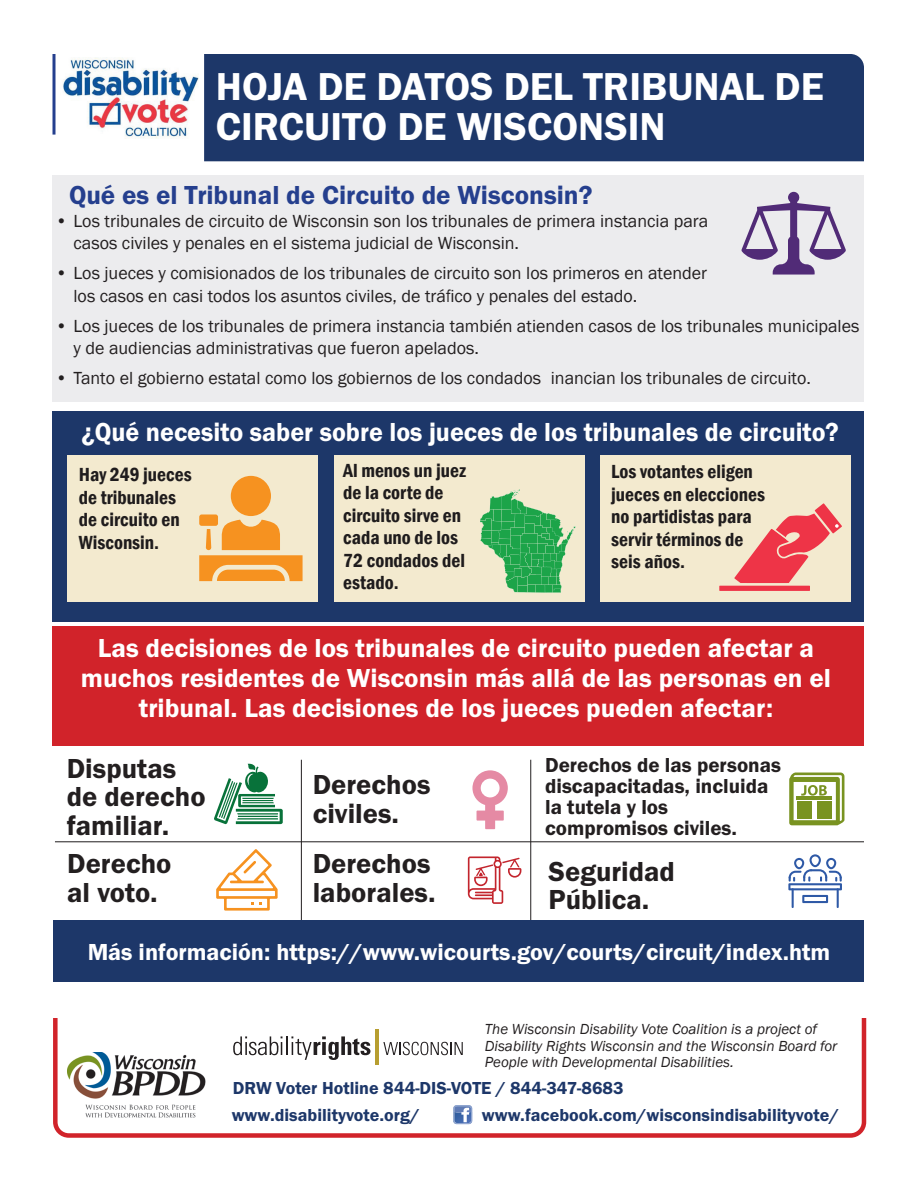
<style>
.page{position:relative;width:918px;height:1188px;background:#fff}
.page>*{position:absolute;margin:0;border:0;box-sizing:border-box;transform-origin:0 0}
.t1{font:600 40.35px/39.8px "Franklin Gothic Itc T";color:#fff}
.t2{font:600 28.5px/28.5px "Franklin Gothic Itc T";color:#231f20}
.t3{font:600 27px/30px "Franklin Gothic Itc T";color:#fff;text-align:center}
.t4{font:600 27px "Franklin Gothic Itc T";color:#fff;scale:.96 1}
.t5{font:600 27px "Franklin Gothic Itc T";color:#253f8e}
.t6{font:600 24px "Franklin Gothic Itc T";color:#fff}
.t7{font:600 21px/21px "Franklin Gothic Itc T";color:#231f20}
.t8{font:600 condensed 19.5px/22.5px "Franklin Gothic";color:#1f1c1d}
.t9{font:18px/22.5px "Franklin Gothic";color:#231f20}
.t10{font:600 18px "Franklin Gothic Itc T";color:#1d3769}
.t11{font:italic 15px/16.5px "Franklin Gothic";color:#231f20}
</style>
<div class="page">
<div style="left:52px;top:627px;width:812px;height:119px;background:#d1232a"></div>
<div style="left:52px;top:411px;width:812px;height:211px;background:#1d3769"></div>
<div style="left:52px;top:176px;width:812px;height:226px;background:#ececee"></div>
<div style="left:204px;top:54px;width:660px;height:107px;background:#1d3769"></div>
<img style="left:63px;top:58px;width:136px;height:80px">
<svg style="left:52px;top:54px;width:4px;height:81px"></svg>
<svg style="left:789px;top:773px;width:55px;height:52px"></svg>
<svg style="left:742px;top:192px;width:104px;height:83px"></svg>
<svg style="left:216px;top:849px;width:62px;height:62px"></svg>
<div style="left:67px;top:455px;width:251px;height:147px;background:#f3eacf"></div>
<div style="left:334px;top:455px;width:250px;height:147px;background:#f3eacf"></div>
<div style="left:600px;top:455px;width:251px;height:147px;background:#f3eacf"></div>
<hr style="left:301px;top:760px;width:1px;height:167px;background:#231f20">
<hr style="left:530px;top:760px;width:1px;height:167px;background:#231f20">
<svg style="left:199px;top:476px;width:104px;height:105px"></svg>
<svg style="left:480px;top:489px;width:96px;height:104px"></svg>
<div style="left:719px;top:586px;width:91px;height:5px;background:#ee3447"></div>
<svg style="left:734px;top:503px;width:108px;height:80px"></svg>
<hr style="left:55px;top:842px;width:809px;height:1px;background:#1f1c1d">
<div style="left:54px;top:920px;width:810px;height:61px;background:#1d3769"></div>
<svg style="left:214px;top:764px;width:69px;height:60px"></svg>
<svg style="left:472px;top:770px;width:36px;height:59px"></svg>
<svg style="left:468px;top:856px;width:53px;height:48px"></svg>
<hr style="left:792px;top:888px;width:2px;height:20px;background:#2e59a6">
<hr style="left:837px;top:888px;width:2px;height:20px;background:#2e59a6">
<svg style="left:788px;top:854px;width:54px;height:49px"></svg>
<svg style="left:53px;top:1018px;width:814px;height:120px"></svg>
<svg style="left:233px;top:1036px;width:137px;height:24px"></svg>
<svg style="left:383px;top:1042px;width:80px;height:13px"></svg>
<hr style="left:376px;top:1030px;width:3px;height:34px;background:#b79e30">
<img style="left:67px;top:1052px;width:142px;height:69px">
<svg style="left:453px;top:1105px;width:19px;height:19px"></svg>
<h1 class="t1" style="left:216px;top:66px;width:609px">HOJA DE DATOS DEL TRIBUNAL DE<br>CIRCUITO DE WISCONSIN</h1>
<h2 class="t5" style="left:69px;top:179px;width:525px">Qué es el Tribunal de Circuito de Wisconsin?</h2>
<p class="t9" style="left:74px;top:210px;width:636px;text-indent:-18px">• Los tribunales de circuito de Wisconsin son los tribunales de primera instancia para casos civiles y penales en el sistema judicial de Wisconsin.</p>
<p class="t9" style="left:74px;top:262px;width:635px;text-indent:-18px">• Los jueces y comisionados de los tribunales de circuito son los primeros en atender los casos en casi todos los asuntos civiles, de tráfico y penales del estado.</p>
<p class="t9" style="left:74px;top:315px;width:788px;text-indent:-18px">• Los jueces de los tribunales de primera instancia también atienden casos de los tribunales municipales y de audiencias administrativas que fueron apelados.</p>
<p class="t9" style="left:56px;top:367px;width:757px">• Tanto el gobierno estatal como los gobiernos de los condados inancian los tribunales de circuito.</p>
<h2 class="t4" style="left:82px;top:417px;width:790px">¿Qué necesito saber sobre los jueces de los tribunales de circuito?</h2>
<p class="t8" style="left:79px;top:463px;width:114px">Hay 249 jueces de tribunales de circuito en<br>Wisconsin.</p>
<p class="t8" style="left:343px;top:459px;width:124px">Al menos un juez de la corte de circuito sirve en cada uno de los<br>72 condados del estado.</p>
<p class="t8" style="left:611px;top:460px;width:155px">Los votantes eligen jueces en elecciones no partidistas para servir términos de seis años.</p>
<h2 class="t3" style="left:81px;top:633px;width:752px">Las decisiones de los tribunales de circuito pueden afectar a muchos residentes de Wisconsin más allá de las personas en el tribunal. Las decisiones de los jueces pueden afectar:</h2>
<p class="t2" style="left:67px;top:753px;width:140px">Disputas de derecho familiar.</p>
<p class="t7" style="left:545px;top:755px;width:237px">Derechos de las personas discapacitadas, incluida la tutela y los compromisos civiles.</p>
<p class="t2" style="left:313px;top:770px;width:119px">Derechos civiles.</p>
<p class="t2" style="left:67px;top:849px;width:106px">Derecho al voto.</p>
<p class="t2" style="left:313px;top:849px;width:124px">Derechos laborales.</p>
<p class="t2" style="left:549px;top:857px;width:128px">Seguridad<br>Pública.</p>
<h2 class="t6" style="left:88px;top:938px;width:744px">Más información: https://www.wicourts.gov/courts/circuit/index.htm</h2>
<p class="t11" style="left:485px;top:1021px;width:354px">The Wisconsin Disability Vote Coalition is a project of<br>Disability Rights Wisconsin and the Wisconsin Board for<br>People with Developmental Disabilities.</p>
<p class="t10" style="left:233px;top:1077px;width:392px">DRW Voter Hotline 844-DIS-VOTE / 844-347-8683</p>
<p class="t10" style="left:232px;top:1105px;width:189px">www.disabilityvote.org/</p>
<p class="t10" style="left:482px;top:1105px;width:359px">www.facebook.com/wisconsindisabilityvote/</p>
</div>
